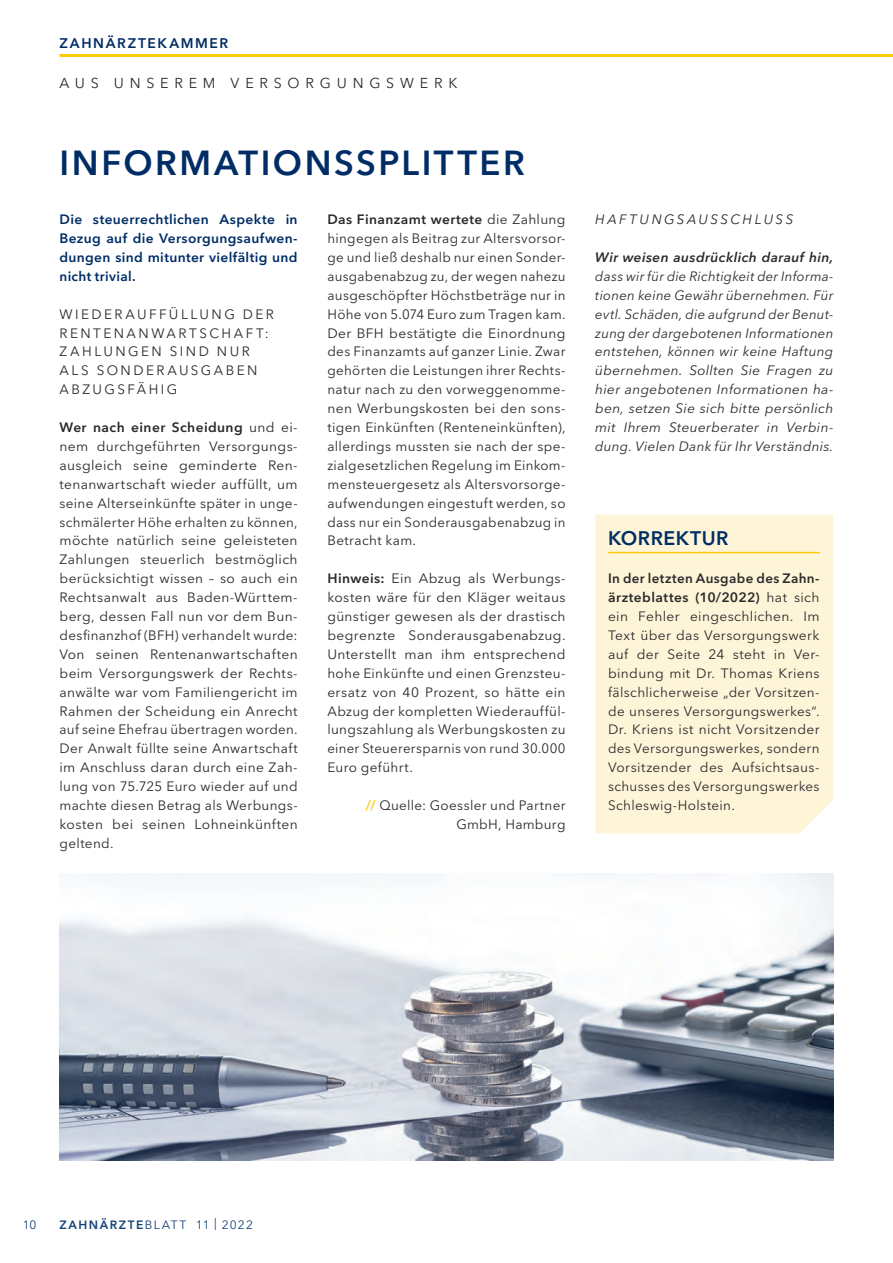
<style>
.page{position:relative;width:893px;height:1263px;background:#fff}
.page>*{position:absolute;margin:0;border:0;box-sizing:border-box;transform-origin:0 0}
.Überschrift_1_BOLD{font:600 34.5px "Avenir Next LT Pro";letter-spacing:.075em;color:#002d66}
.Headline_Infokasten{font:600 19.5px "Avenir Next LT Pro";letter-spacing:.025em;color:#002d66}
.Überschrift_Pagina{font:14.25px "Avenir Next LT Pro";letter-spacing:.405em;color:#2b292a}
.t1{font:600 13.8px "Avenir Next LT Pro";letter-spacing:.12em;color:#002d66}
.Fließtext{font:13.5px/18.9px "Avenir Next LT Pro";letter-spacing:.025em;color:#2b292a;text-align:justify}
.Fließtext-2{font:italic 13.5px/18.9px "Avenir Next LT Pro";letter-spacing:.02em;color:#2b292a;text-align:justify}
.Einleitung_1_Spaltig{font:600 13.5px/18.9px "Avenir Next LT Pro";letter-spacing:.025em;color:#002d66;text-align:justify}
.Überschrift_im_Text{font:13.5px/18.9px "Avenir Next LT Pro";letter-spacing:.185em;color:#2b292a}
.Autor_ZÄK{font:13.5px/18.9px "Avenir Next LT Pro";letter-spacing:.02em;color:#2b292a;text-align:right}
.Überschrift_im_Text-2{font:italic 13.5px "Avenir Next LT Pro";letter-spacing:.18em;color:#2b292a}
.t2{font:12px "Avenir Next LT Pro";letter-spacing:.095em;color:#144277}
.s1{font-weight:600}
.s2{font-weight:600;color:#feca0a}
</style>
<div class="page">
<hr style="left:60px;top:54px;width:833px;height:3px;background:#feca0a">
<div style="left:595px;top:514px;width:238px;height:319px;background:#fef5d9"></div>
<hr style="left:608px;top:552px;width:212px;height:1px;background:#feca0a">
<img style="left:60px;top:873px;width:773px;height:288px">
<p class="t1" style="left:60px;top:35px;width:170px">ZAHNÄRZTEKAMMER</p>
<p class="Überschrift_Pagina" style="left:60px;top:74px;width:399px">AUS UNSEREM VERSORGUNGSWERK</p>
<p class="Überschrift_1_BOLD" style="left:60px;top:142px;width:467px">INFORMATIONSSPLITTER</p>
<p class="Einleitung_1_Spaltig" style="left:60px;top:210px;width:240px">Die steuerrechtlichen Aspekte in Bezug auf die Versorgungsaufwen&shy;dungen sind mitunter vielfältig und nicht trivial.</p>
<p class="Überschrift_im_Text" style="left:60px;top:304px;width:216px">WIEDERAUFFÜLLUNG DER<br>RENTENANWARTSCHAFT:<br>ZAHLUNGEN SIND NUR<br>ALS SONDERAUSGABEN<br>ABZUGSFÄHIG</p>
<p class="Fließtext" style="left:60px;top:418px;width:240px"><span class="s1">Wer nach einer Scheidung</span> und ei&shy;nem durchgeführten Versorgungs&shy;ausgleich seine geminderte Ren&shy;tenanwartschaft wieder auffüllt, um seine Alterseinkünfte später in unge&shy;schmälerter Höhe erhalten zu können, möchte natürlich seine geleisteten Zahlungen steuerlich bestmöglich berücksichtigt wissen – so auch ein Rechtsanwalt aus Baden-Württem&shy;berg, dessen Fall nun vor dem Bun&shy;desfinanzhof (BFH) verhandelt wurde:<br>Von seinen Rentenanwartschaften beim Versorgungswerk der Rechts&shy;anwälte war vom Familiengericht im Rahmen der Scheidung ein Anrecht auf seine Ehefrau übertragen worden.<br>Der Anwalt füllte seine Anwartschaft im Anschluss daran durch eine Zah&shy;lung von 75.725 Euro wieder auf und machte diesen Betrag als Werbungs&shy;kosten bei seinen Lohneinkünften geltend.</p>
<p class="Fließtext" style="left:327px;top:210px;width:240px"><span class="s1">Das Finanzamt wertete</span> die Zahlung hingegen als Beitrag zur Altersvorsor&shy;ge und ließ deshalb nur einen Sonder&shy;ausgabenabzug zu, der wegen nahezu ausgeschöpfter Höchstbeträge nur in Höhe von 5.074 Euro zum Tragen kam.<br>Der BFH bestätigte die Einordnung des Finanzamts auf ganzer Linie. Zwar gehörten die Leistungen ihrer Rechts&shy;natur nach zu den vorweggenomme&shy;nen Werbungskosten bei den sons&shy;tigen Einkünften (Renteneinkünften), allerdings mussten sie nach der spe&shy;zialgesetzlichen Regelung im Einkom&shy;mensteuergesetz als Altersvorsorge&shy;aufwendungen eingestuft werden, so dass nur ein Sonderausgabenabzug in Betracht kam.</p>
<p class="Fließtext" style="left:327px;top:569px;width:240px"><span class="s1">Hinweis:</span> Ein Abzug als Werbungs&shy;kosten wäre für den Kläger weitaus günstiger gewesen als der drastisch begrenzte Sonderausgabenabzug.<br>Unterstellt man ihm entsprechend hohe Einkünfte und einen Grenzsteu&shy;ersatz von 40 Prozent, so hätte ein Abzug der kompletten Wiederauffül&shy;lungszahlung als Werbungskosten zu einer Steuerersparnis von rund 30.000<br>Euro geführt.</p>
<p class="Autor_ZÄK" style="left:366px;top:796px;width:201px"><span class="s2">//</span> Quelle: Goessler und Partner<br>GmbH, Hamburg</p>
<p class="Überschrift_im_Text-2" style="left:595px;top:211px;width:199px">HAFTUNGSAUSSCHLUSS</p>
<p class="Fließtext-2" style="left:595px;top:248px;width:240px"><span class="s1">Wir weisen ausdrücklich darauf hin, </span>dass wir für die Richtigkeit der Informa&shy;tionen keine Gewähr übernehmen. Für evtl. Schäden, die aufgrund der Benut&shy;zung der dargebotenen Informationen entstehen, können wir keine Haftung übernehmen. Sollten Sie Fragen zu hier angebotenen Informationen ha&shy;ben, setzen Sie sich bitte persönlich mit Ihrem Steuerberater in Verbin&shy;dung. Vielen Dank für Ihr Verständnis.</p>
<p class="Headline_Infokasten" style="left:608px;top:527px;width:122px">KORREKTUR</p>
<p class="Fließtext" style="left:608px;top:569px;width:213px"><span class="s1">In der letzten Ausgabe des Zahn&shy;ärzteblattes (10/2022)</span> hat sich ein Fehler eingeschlichen. Im Text über das Versorgungswerk auf der Seite 24 steht in Ver&shy;bindung mit Dr. Thomas Kriens fälschlicherweise „der Vorsitzen&shy;de unseres Versorgungswerkes“.<br>Dr. Kriens ist nicht Vorsitzender des Versorgungswerkes, sondern Vorsitzender des Aufsichtsaus&shy;schusses des Versorgungswerkes Schleswig-Holstein.</p>
<p class="t2" style="left:23px;top:1217px;width:15px">10</p>
<p class="t2" style="left:60px;top:1217px;width:195px"><span class="s1">ZAHNÄRZTE</span>BLATT 11 | 2022</p>
</div>
